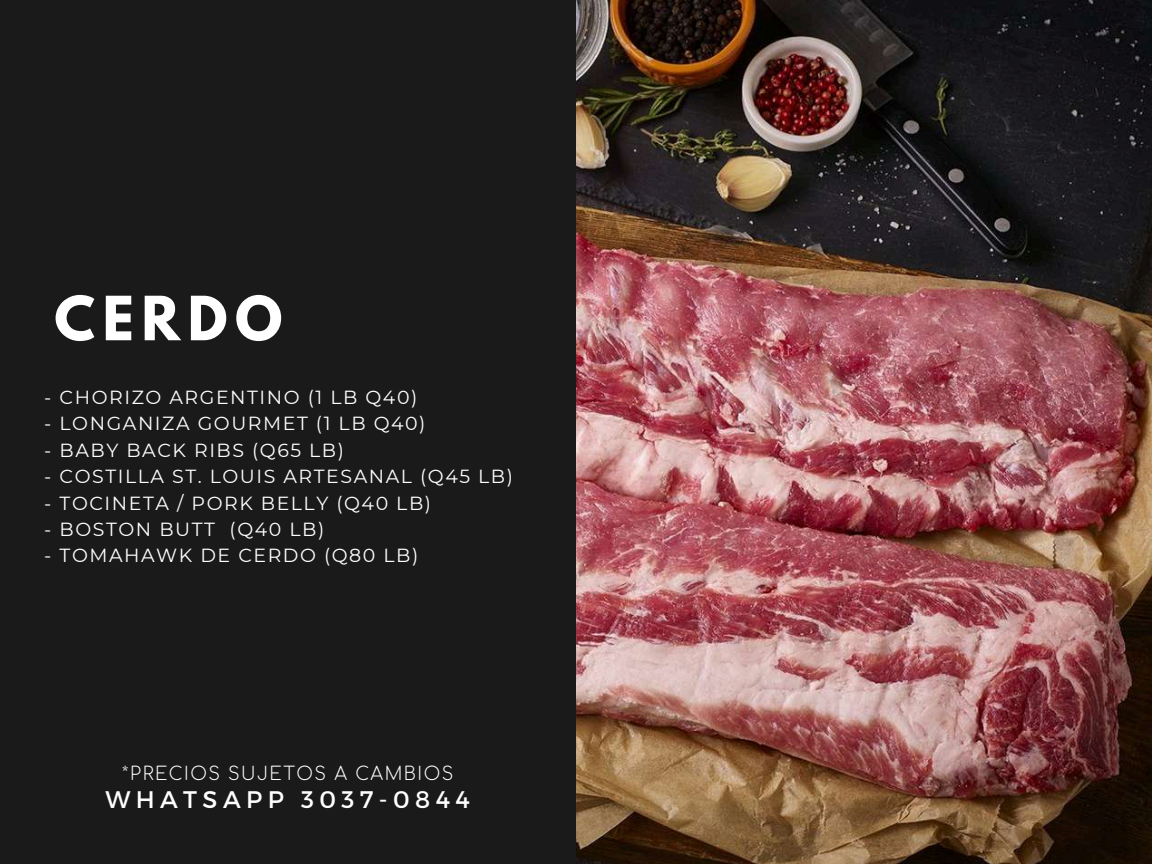
<style>
.page{position:relative;width:1152px;height:864px;background:#1a1a1a}
.page>*{position:absolute;margin:0;border:0;box-sizing:border-box;transform-origin:0 0}
.t1{font:700 54px "League Spartan";letter-spacing:.14em;color:#fff}
.t2{font:24px "Montserrat";letter-spacing:.225em;color:#fff}
.t3{font:18.9px "Montserrat";letter-spacing:.08em;color:#fff}
.t4{font:300 18px "Comfortaa";letter-spacing:.08em;color:#fff}
</style>
<div class="page">
<img style="left:576px;top:0;width:576px;height:864px">
<h1 class="t1" style="left:54px;top:292px;width:230px">CERDO</h1>
<p class="t3" style="left:44px;top:386px;width:375px">- CHORIZO ARGENTINO (1 LB Q40)</p>
<p class="t3" style="left:44px;top:412px;width:383px">- LONGANIZA GOURMET (1 LB Q40)</p>
<p class="t3" style="left:44px;top:438px;width:301px">- BABY BACK RIBS (Q65 LB)</p>
<p class="t3" style="left:44px;top:465px;width:470px">- COSTILLA ST. LOUIS ARTESANAL (Q45 LB)</p>
<p class="t3" style="left:44px;top:491px;width:388px">- TOCINETA / PORK BELLY (Q40 LB)</p>
<p class="t3" style="left:44px;top:518px;width:281px">- BOSTON BUTT (Q40 LB)</p>
<p class="t3" style="left:44px;top:544px;width:375px">- TOMAHAWK DE CERDO (Q80 LB)</p>
<p class="t4" style="left:122px;top:764px;width:333px">*PRECIOS SUJETOS A CAMBIOS</p>
<p class="t2" style="left:105px;top:784px;width:366px">WHATSAPP 3037-0844</p>
</div>
